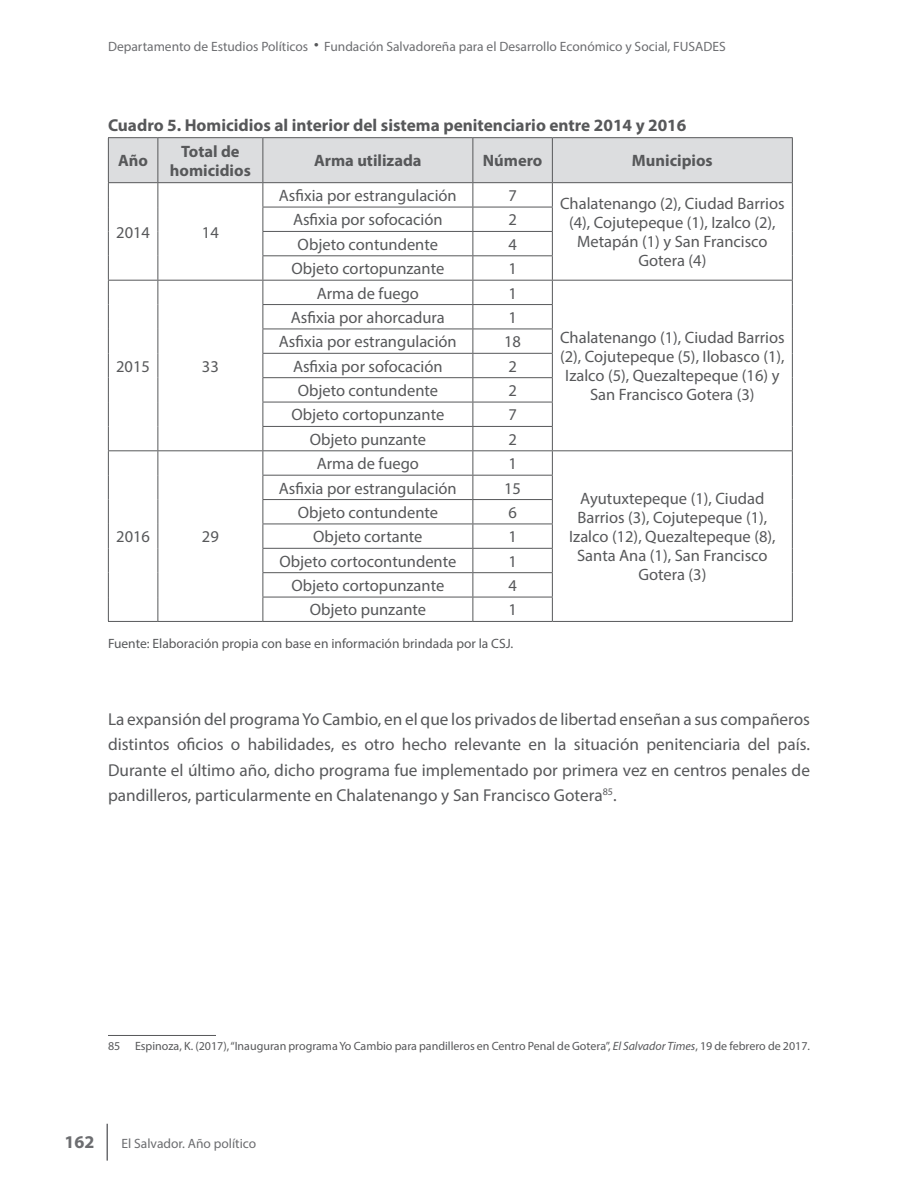
<style>
.page{position:relative;width:918px;height:1188px;background:#fff}
.page>*{position:absolute;margin:0;border:0;box-sizing:border-box;transform-origin:0 0}
.t1{font:700 18px "Myriad Pro";color:#6c6d70}
.t2{font:17.25px/25.5px "Myriad Pro";color:#57585a;text-align:justify}
.t3{font:700 17.25px "Myriad Pro";color:#57585a}
.t4{font:16.5px/19px "Myriad Pro";color:#57585a;text-align:center}
.t5{font:700 16.5px/19px "Myriad Pro";color:#57585a;text-align:center}
.t6{font:13.5px "Myriad Pro";color:#6c6d70}
.t7{font:13.5px "Myriad Pro";color:#57585a}
.t8{font:12px "Myriad Pro";color:#57585a}
.s1{font-style:italic}
</style>
<div class="page">
<hr style="left:107px;top:1124px;width:1px;height:37px;background:#6c6d70">
<hr style="left:108px;top:137px;width:50px;height:1px;background:#57585a">
<hr style="left:158px;top:137px;width:105px;height:1px;background:#57585a">
<hr style="left:263px;top:137px;width:210px;height:1px;background:#57585a">
<hr style="left:473px;top:137px;width:79px;height:1px;background:#57585a">
<hr style="left:552px;top:137px;width:241px;height:1px;background:#57585a">
<hr style="left:108px;top:621px;width:50px;height:1px;background:#57585a">
<hr style="left:158px;top:621px;width:105px;height:1px;background:#57585a">
<hr style="left:552px;top:621px;width:241px;height:1px;background:#57585a">
<svg style="left:108px;top:138px;width:685px;height:483px"></svg>
<hr style="left:263px;top:621px;width:210px;height:1px;background:#57585a">
<hr style="left:473px;top:621px;width:79px;height:1px;background:#57585a">
<hr style="left:108px;top:1035px;width:108px;height:1px;background:#57585a">
<p class="t6" style="left:108px;top:38px;width:619px">Departamento de Estudios Políticos <sup>●</sup> Fundación Salvadoreña para el Desarrollo Económico y Social, FUSADES</p>
<p class="t3" style="left:108px;top:114px;width:580px">Cuadro 5. Homicidios al interior del sistema penitenciario entre 2014 y 2016</p>
<p class="t5" style="left:118px;top:151px;width:31px">Año</p>
<p class="t5" style="left:170px;top:141px;width:82px">Total de homicidios</p>
<p class="t5" style="left:314px;top:151px;width:109px">Arma utilizada</p>
<p class="t5" style="left:483px;top:151px;width:61px">Número</p>
<p class="t5" style="left:632px;top:151px;width:82px">Municipios</p>
<p class="t4" style="left:116px;top:222px;width:35px">2014</p>
<p class="t4" style="left:202px;top:222px;width:18px">14</p>
<p class="t4" style="left:116px;top:356px;width:35px">2015</p>
<p class="t4" style="left:202px;top:356px;width:18px">33</p>
<p class="t4" style="left:279px;top:186px;width:179px">Asfixia por estrangulación</p>
<p class="t4" style="left:508px;top:186px;width:10px">7</p>
<p class="t4" style="left:293px;top:210px;width:151px">Asfixia por sofocación</p>
<p class="t4" style="left:508px;top:210px;width:10px">2</p>
<p class="t4" style="left:298px;top:234px;width:142px">Objeto contundente</p>
<p class="t4" style="left:508px;top:234px;width:10px">4</p>
<p class="t4" style="left:291px;top:259px;width:154px">Objeto cortopunzante</p>
<p class="t4" style="left:508px;top:259px;width:10px">1</p>
<p class="t4" style="left:317px;top:283px;width:104px">Arma de fuego</p>
<p class="t4" style="left:508px;top:283px;width:10px">1</p>
<p class="t4" style="left:291px;top:308px;width:155px">Asfixia por ahorcadura</p>
<p class="t4" style="left:508px;top:308px;width:10px">1</p>
<p class="t4" style="left:279px;top:332px;width:179px">Asfixia por estrangulación</p>
<p class="t4" style="left:504px;top:332px;width:18px">18</p>
<p class="t4" style="left:293px;top:356px;width:151px">Asfixia por sofocación</p>
<p class="t4" style="left:508px;top:356px;width:10px">2</p>
<p class="t4" style="left:298px;top:381px;width:142px">Objeto contundente</p>
<p class="t4" style="left:508px;top:381px;width:10px">2</p>
<p class="t4" style="left:291px;top:405px;width:154px">Objeto cortopunzante</p>
<p class="t4" style="left:508px;top:405px;width:10px">7</p>
<p class="t4" style="left:310px;top:429px;width:118px">Objeto punzante</p>
<p class="t4" style="left:508px;top:429px;width:10px">2</p>
<p class="t4" style="left:317px;top:454px;width:104px">Arma de fuego</p>
<p class="t4" style="left:508px;top:454px;width:10px">1</p>
<p class="t4" style="left:279px;top:478px;width:179px">Asfixia por estrangulación</p>
<p class="t4" style="left:504px;top:478px;width:18px">15</p>
<p class="t4" style="left:298px;top:503px;width:142px">Objeto contundente</p>
<p class="t4" style="left:508px;top:503px;width:10px">6</p>
<p class="t4" style="left:313px;top:527px;width:111px">Objeto cortante</p>
<p class="t4" style="left:508px;top:527px;width:10px">1</p>
<p class="t4" style="left:279px;top:551px;width:178px">Objeto cortocontundente</p>
<p class="t4" style="left:508px;top:551px;width:10px">1</p>
<p class="t4" style="left:291px;top:576px;width:154px">Objeto cortopunzante</p>
<p class="t4" style="left:508px;top:576px;width:10px">4</p>
<p class="t4" style="left:310px;top:600px;width:118px">Objeto punzante</p>
<p class="t4" style="left:508px;top:600px;width:10px">1</p>
<p class="t7" style="left:108px;top:635px;width:407px">Fuente: Elaboración propia con base en información brindada por la CSJ.</p>
<p class="t4" style="left:116px;top:527px;width:35px">2016</p>
<p class="t4" style="left:202px;top:527px;width:18px">29</p>
<p class="t4" style="left:560px;top:194px;width:226px">Chalatenango (2), Ciudad Barrios (4), Cojutepeque (1), Izalco (2),<br>Metapán (1) y San Francisco<br>Gotera (4)</p>
<p class="t4" style="left:560px;top:328px;width:226px">Chalatenango (1), Ciudad Barrios (2), Cojutepeque (5), Ilobasco (1),<br>Izalco (5), Quezaltepeque (16) y<br>San Francisco Gotera (3)</p>
<p class="t4" style="left:569px;top:489px;width:208px">Ayutuxtepeque (1), Ciudad<br>Barrios (3), Cojutepeque (1),<br>Izalco (12), Quezaltepeque (8),<br>Santa Ana (1), San Francisco<br>Gotera (3)</p>
<p class="t2" style="left:108px;top:706px;width:704px">La expansión del programa Yo Cambio, en el que los privados de libertad enseñan a sus compañeros distintos oficios o habilidades, es otro hecho relevante en la situación penitenciaria del país.<br>Durante el último año, dicho programa fue implementado por primera vez en centros penales de pandilleros, particularmente en Chalatenango y San Francisco Gotera<sup>85</sup>.</p>
<p class="t8" style="left:108px;top:1038px;width:704px">85 Espinoza, K. (2017), “Inauguran programa Yo Cambio para pandilleros en Centro Penal de Gotera”, <span class="s1">El Salvador Times</span>, 19 de febrero de 2017.</p>
<p class="t1" style="left:65px;top:1130px;width:31px">162</p>
<p class="t6" style="left:122px;top:1135px;width:136px">El Salvador. Año político</p>
</div>
